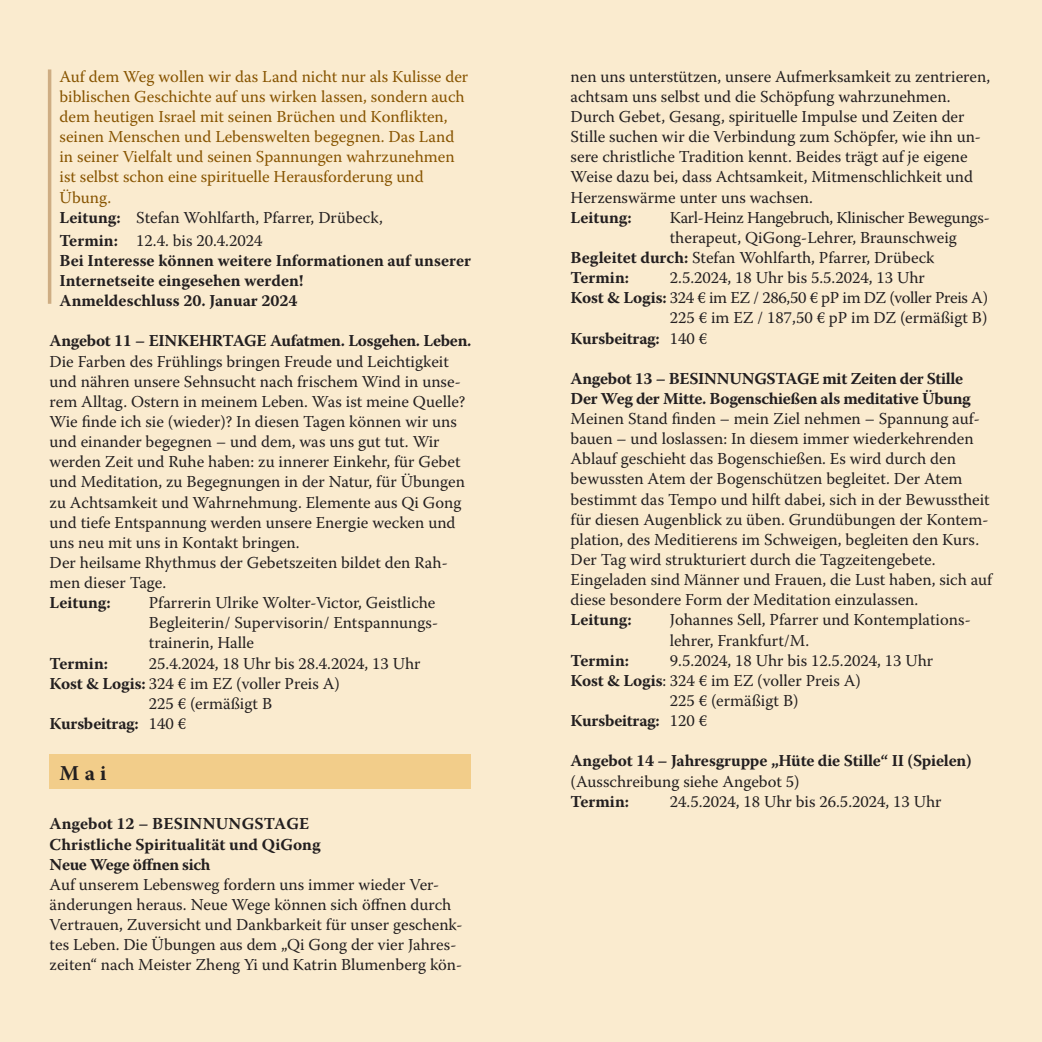
<style>
.page{position:relative;width:1042px;height:1042px;background:#fff}
.page>*{position:absolute;margin:0;border:0;box-sizing:border-box;transform-origin:0 0}
.t1{font:700 21px "Warnock Pro";color:#231f20}
.t2{font:16.62px/20.1px "Warnock Pro";color:#231f20}
.t3{font:700 16.62px/20.1px "Warnock Pro";letter-spacing:-.005em;color:#231f20}
.t4{font:16.62px/20.1px "Warnock Pro";color:#875400}
.t5{font:16.62px "Warnock Pro";letter-spacing:-.02em;color:#231f20}
.s1{font-weight:700;color:#231f20}
.s2{color:#231f20}
.s3{font-weight:400}
.s4{font-weight:700}
</style>
<div class="page">
<div style="left:0;top:0;width:521px;height:1042px;background:#faebcf"></div>
<div style="left:521px;top:0;width:521px;height:1042px;background:#faebcf"></div>
<div style="left:50px;top:754px;width:421px;height:35px;background:#f2cd8a"></div>
<hr style="left:48px;top:69px;width:3px;height:235px;background:#cead83">
<p class="t4" style="left:60px;top:66px;width:410px">Auf dem Weg wollen wir das Land nicht nur als Kulisse der biblischen Geschichte auf uns wirken lassen, sondern auch dem heutigen Israel mit seinen Brüchen und Konflikten, seinen Menschen und Lebenswelten begegnen. Das Land in seiner Vielfalt und seinen Spannungen wahrzunehmen ist selbst schon eine spirituelle Herausforderung und Übung.<br><span class="s1">Leitung:</span> <span class="s2">Stefan Wohlfarth, Pfarrer, Drübeck,</span></p>
<p class="t3" style="left:60px;top:230px;width:413px">Termin: <span class="s3">12.4. bis 20.4.2024<br></span>Bei Interesse können weitere Informationen auf unserer Internetseite eingesehen werden!<br>Anmeldeschluss 20. Januar 2024</p>
<p class="t3" style="left:50px;top:331px;width:423px">Angebot 11 – EINKEHRTAGE Aufatmen. Losgehen. Leben.</p>
<p class="t2" style="left:50px;top:351px;width:417px">Die Farben des Frühlings bringen Freude und Leichtigkeit und nähren unsere Sehnsucht nach frischem Wind in unse&shy;rem Alltag. Ostern in meinem Leben. Was ist meine Quelle?<br>Wie finde ich sie (wieder)? In diesen Tagen können wir uns und einander begegnen – und dem, was uns gut tut. Wir werden Zeit und Ruhe haben: zu innerer Einkehr, für Gebet und Meditation, zu Begegnungen in der Natur, für Übungen zu Achtsamkeit und Wahrnehmung. Elemente aus Qi Gong und tiefe Entspannung werden unsere Energie wecken und uns neu mit uns in Kontakt bringen.<br>Der heilsame Rhythmus der Gebetszeiten bildet den Rah&shy;men dieser Tage.</p>
<p class="t3" style="left:50px;top:592px;width:63px">Leitung:</p>
<p class="t2" style="left:149px;top:592px;width:291px">Pfarrerin Ulrike Wolter-Victor, Geistliche<br>Begleiterin/ Supervisorin/ Entspannungs&shy;trainerin, Halle</p>
<p class="t3" style="left:50px;top:653px;width:60px">Termin:</p>
<p class="t2" style="left:149px;top:653px;width:273px">25.4.2024, 18 Uhr bis 28.4.2024, 13 Uhr</p>
<p class="t2" style="left:50px;top:673px;width:292px"><span class="s4">Kost &amp; Logis:</span> 324 € im EZ (voller Preis A)</p>
<p class="t2" style="left:149px;top:693px;width:125px">225 € (ermäßigt B</p>
<p class="t3" style="left:50px;top:713px;width:138px">Kursbeitrag: <span class="s3">140 €</span></p>
<p class="t1" style="left:60px;top:760px;width:49px">Mai</p>
<p class="t3" style="left:50px;top:813px;width:272px">Angebot 12 – BESINNUNGSTAGE<br>Christliche Spiritualität und QiGong<br>Neue Wege öffnen sich</p>
<p class="t2" style="left:50px;top:874px;width:414px">Auf unserem Lebensweg fordern uns immer wieder Ver&shy;änderungen heraus. Neue Wege können sich öffnen durch Vertrauen, Zuversicht und Dankbarkeit für unser geschenk&shy;tes Leben. Die Übungen aus dem „Qi Gong der vier Jahres&shy;zeiten“ nach Meister Zheng Yi und Katrin Blumenberg kön-</p>
<p class="t2" style="left:570px;top:66px;width:421px">nen uns unterstützen, unsere Aufmerksamkeit zu zentrieren, achtsam uns selbst und die Schöpfung wahrzunehmen.<br>Durch Gebet, Gesang, spirituelle Impulse und Zeiten der Stille suchen wir die Verbindung zum Schöpfer, wie ihn un&shy;sere christliche Tradition kennt. Beides trägt auf je eigene Weise dazu bei, dass Achtsamkeit, Mitmenschlichkeit und Herzenswärme unter uns wachsen.</p>
<p class="t3" style="left:570px;top:207px;width:63px">Leitung:</p>
<p class="t5" style="left:670px;top:207px;width:321px">Karl-Heinz Hangebruch, Klinischer Bewegungs-</p>
<p class="t2" style="left:670px;top:227px;width:289px">therapeut, QiGong-Lehrer, Braunschweig</p>
<p class="t2" style="left:570px;top:247px;width:365px"><span class="s4">Begleitet durch:</span> Stefan Wohlfarth, Pfarrer, Drübeck</p>
<p class="t3" style="left:570px;top:267px;width:60px">Termin:</p>
<p class="t2" style="left:670px;top:267px;width:256px">2.5.2024, 18 Uhr bis 5.5.2024, 13 Uhr</p>
<p class="t5" style="left:570px;top:288px;width:419px"><span class="s4">Kost &amp; Logis:</span> 324 € im EZ / 286,50 € pP im DZ (voller Preis A)</p>
<p class="t2" style="left:670px;top:308px;width:319px">225 € im EZ / 187,50 € pP im DZ (ermäßigt B)</p>
<p class="t3" style="left:570px;top:328px;width:138px">Kursbeitrag: <span class="s3">140 €</span></p>
<p class="t3" style="left:570px;top:368px;width:402px">Angebot 13 – BESINNUNGSTAGE mit Zeiten der Stille<br>Der Weg der Mitte. Bogenschießen als meditative Übung</p>
<p class="t2" style="left:570px;top:408px;width:423px">Meinen Stand finden – mein Ziel nehmen – Spannung auf&shy;bauen – und loslassen: In diesem immer wiederkehrenden Ablauf geschieht das Bogenschießen. Es wird durch den bewussten Atem der Bogenschützen begleitet. Der Atem bestimmt das Tempo und hilft dabei, sich in der Bewusstheit für diesen Augenblick zu üben. Grundübungen der Kontem&shy;plation, des Meditierens im Schweigen, begleiten den Kurs.<br>Der Tag wird strukturiert durch die Tagzeitengebete.<br>Eingeladen sind Männer und Frauen, die Lust haben, sich auf diese besondere Form der Meditation einzulassen.</p>
<p class="t3" style="left:570px;top:609px;width:63px">Leitung:</p>
<p class="t2" style="left:670px;top:609px;width:302px">Johannes Sell, Pfarrer und Kontemplations&shy;lehrer, Frankfurt/M.</p>
<p class="t3" style="left:570px;top:650px;width:60px">Termin:</p>
<p class="t2" style="left:670px;top:650px;width:265px">9.5.2024, 18 Uhr bis 12.5.2024, 13 Uhr</p>
<p class="t2" style="left:570px;top:670px;width:292px"><span class="s4">Kost &amp; Logis</span>: 324 € im EZ (voller Preis A)</p>
<p class="t2" style="left:670px;top:690px;width:130px">225 € (ermäßigt B)</p>
<p class="t3" style="left:570px;top:710px;width:138px">Kursbeitrag: <span class="s3">120 €</span></p>
<p class="t3" style="left:570px;top:750px;width:403px">Angebot 14 – Jahresgruppe „Hüte die Stille“ II (Spielen)</p>
<p class="t2" style="left:570px;top:771px;width:230px">(Ausschreibung siehe Angebot 5)</p>
<p class="t3" style="left:570px;top:791px;width:60px">Termin:</p>
<p class="t2" style="left:670px;top:791px;width:273px">24.5.2024, 18 Uhr bis 26.5.2024, 13 Uhr</p>
</div>
